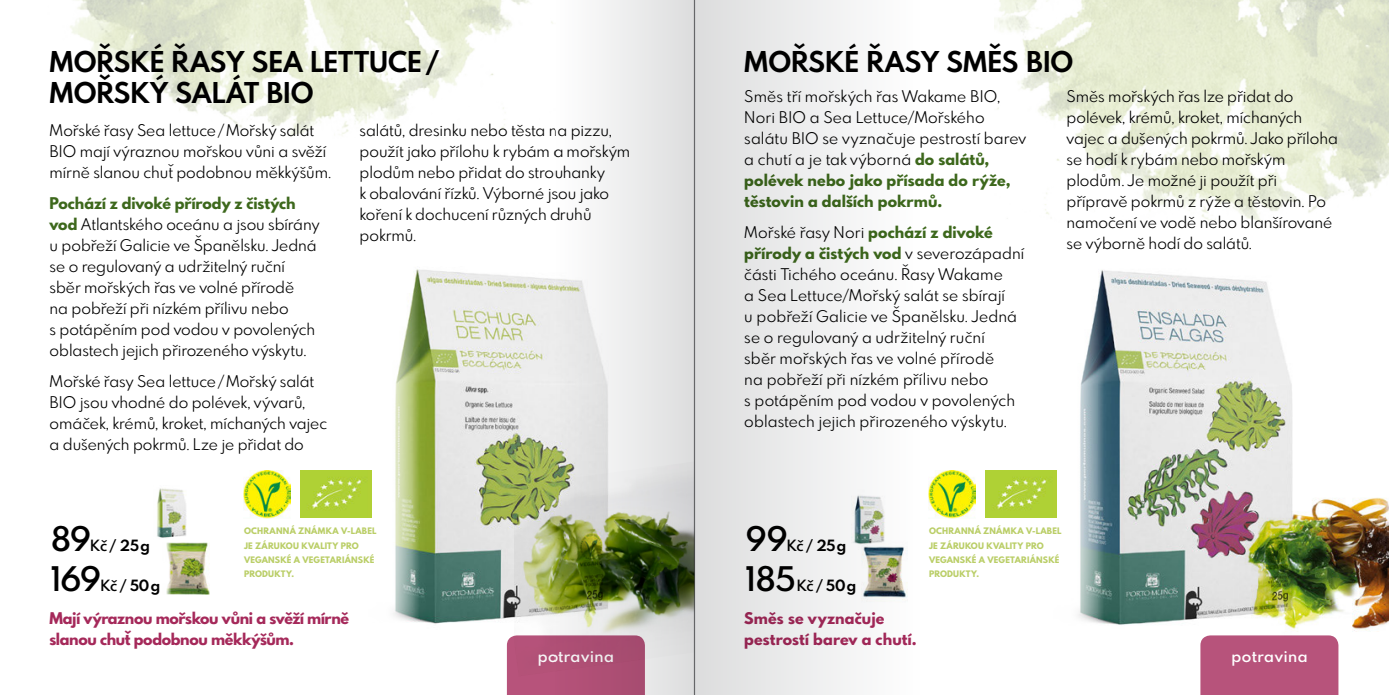
<style>
.page{position:relative;width:1389px;height:695px;background:#fff}
.page>*{position:absolute;margin:0;border:0;box-sizing:border-box;transform-origin:0 0}
.t1{font:600 33.07px "Spartan MB";letter-spacing:-.005em;color:#000}
.t2{font:700 28px/31.5px "Spartan MB";color:#000}
.t3{font:15.75px/21px "Spartan MB";color:#000}
.t4{font:800 15.75px/21px "Spartan MB";letter-spacing:-.02em;color:#a5295a}
.t5{font:800 15.75px/21px "Spartan MB";letter-spacing:.01em;color:#a5295a}
.t6{font:600 15.75px "Spartan MB";letter-spacing:.035em;color:#fff}
.t7{font:600 15.22px "Spartan MB";color:#000}
.t8{font:800 8.75px "Spartan MB";letter-spacing:.025em;color:#bace67}
.s1{font-weight:800;color:#3d681c}
.s2{font-size:33.07px}
.s3{font-weight:700}
.s4{font-size:15.22px}
.s5{font-weight:700;font-size:15.22px}
</style>
<div class="page">
<img style="left:70px;top:0;width:483px;height:136px">
<img style="left:995px;top:0;width:394px;height:222px">
<img style="left:166px;top:542px;width:43px;height:52px">
<img style="left:157px;top:488px;width:30px;height:50px">
<svg style="left:507px;top:646px;width:49px;height:48px"></svg>
<img style="left:367px;top:269px;width:189px;height:377px">
<div style="left:1200px;top:642px;width:138px;height:52px;background:#b7537b"></div>
<img style="left:1051px;top:270px;width:242px;height:372px">
<img style="left:301px;top:470px;width:71px;height:47px">
<img style="left:243px;top:470px;width:48px;height:48px">
<img style="left:986px;top:470px;width:71px;height:47px">
<img style="left:928px;top:470px;width:48px;height:48px">
<img style="left:514px;top:461px;width:42px;height:215px">
<img style="left:1232px;top:464px;width:157px;height:181px">
<div style="left:694px;top:0;width:225px;height:694px;background:linear-gradient(to right,#dedfdf,#f9f9f8)"></div>
<svg style="left:556px;top:0;width:138px;height:694px"></svg>
<h2 class="t2" style="left:50px;top:44px;width:392px">MOŘSK É ŘASY SEA LETTUCE/<br>MOŘSKÝ</h2>
<h2 class="t2" style="left:176px;top:76px;width:107px">SALÁT BIO</h2>
<p class="t3" style="left:50px;top:120px;width:283px">Mořské řasy Sea lettuce/Mořský salát<br>BIO mají výraznou mořskou vůni a svěží mírně slanou chuť podobnou měkkýšům.</p>
<p class="t3" style="left:50px;top:192px;width:271px"><span class="s1">Pochází z divoké přírody z čistých vod</span> Atlantského oceánu a jsou sbírány u pobřeží Galicie ve Španělsku. Jedná se o regulovaný a udržitelný ruční sběr mořských řas ve volné přírodě<br>na pobřeží při nízkém přílivu nebo<br>s potápěním pod vodou v povolených oblastech jejich přirozeného výskytu.</p>
<p class="t3" style="left:50px;top:370px;width:279px">Mořské řasy Sea lettuce/Mořský salát BIO jsou vhodné do polévek, vývarů, omáček, krémů, kroket, míchaných vajec a dušených pokrmů. Lze je přidat do</p>
<p class="t3" style="left:360px;top:120px;width:272px">salátů, dresinku nebo těsta na pizzu, použít jako přílohu k rybám a mořským plodům nebo přidat do strouhanky<br>k obalování řízků. Výborné jsou jako koření k dochucení různých druhů pokrmů.</p>
<p class="t7" style="left:51px;top:535px;width:100px"><span class="s2">89</span>Kč / <span class="s3">25G</span></p>
<h1 class="t1" style="left:49px;top:556px;width:112px">169<span class="s4">Kč /</span> <span class="s5">50G</span></h1>
<p class="t8" style="left:244px;top:525px;width:16px">Ochrann</p>
<p class="t8" style="left:290px;top:525px;width:81px">á známka V-LABEL</p>
<p class="t8" style="left:244px;top:539px;width:47px">je záru kou</p>
<p class="t8" style="left:301px;top:539px;width:47px">kvalit y pro</p>
<p class="t8" style="left:244px;top:553px;width:14px">vegans</p>
<p class="t8" style="left:280px;top:553px;width:47px">ké a vegetari</p>
<p class="t8" style="left:345px;top:553px;width:31px">áns ké</p>
<p class="t8" style="left:244px;top:567px;width:2px">produ</p>
<p class="t8" style="left:274px;top:567px;width:21px">kty.</p>
<p class="t4" style="left:49px;top:607px;width:301px">Mají výraznou mořskou vůni a svěží mírně slanou chuť podobnou měkkýšům.</p>
<p class="t6" style="left:538px;top:645px;width:78px">potravina</p>
<h2 class="t2" style="left:744px;top:44px;width:298px">MOŘSK É ŘASY SM ĚS BIO</h2>
<p class="t3" style="left:744px;top:86px;width:283px">Směs tří mořských řas Wakame BIO, Nori BIO a Sea Lettuce/Mořského salátu BIO se vyznačuje pestrostí barev a chutí a je tak výborná <span class="s1">do salátů, polévek nebo jako přísada do rýže, těstovin a dalších pokrmů.</span></p>
<p class="t3" style="left:744px;top:221px;width:281px">Mořské řasy Nori <span class="s1">pochází z divoké přírody a čistých vod</span> v severozápadní části Tichého oceánu. Řasy Wakame<br>a Sea Lettuce/Mořský salát se sbírají<br>u pobřeží Galicie ve Španělsku. Jedná se o regulovaný a udržitelný ruční<br>sběr mořských řas ve volné přírodě<br>na pobřeží při nízkém přílivu nebo<br>s potápěním pod vodou v povolených oblastech jejich přirozeného výskytu.</p>
<p class="t3" style="left:1067px;top:85px;width:273px">Směs mořských řas lze přidat do polévek, krémů, kroket, míchaných vajec a dušených pokrmů. Jako příloha se hodí k rybám nebo mořským plodům. Je možné ji použít při přípravě pokrmů z rýže a těstovin. Po namočení ve vodě nebo blanšírované se výborně hodí do salátů.</p>
<p class="t7" style="left:746px;top:535px;width:102px"><span class="s2">99</span>Kč / <span class="s3">25G</span></p>
<h1 class="t1" style="left:744px;top:556px;width:114px">185<span class="s4">Kč/</span> <span class="s5">50G</span></h1>
<p class="t5" style="left:744px;top:607px;width:174px">Směs se vyznačuje pestrostí barev a chutí.</p>
<p class="t8" style="left:929px;top:525px;width:16px">Ochrann</p>
<p class="t8" style="left:975px;top:525px;width:81px">á známka V-LABEL</p>
<p class="t8" style="left:929px;top:539px;width:47px">je záru kou</p>
<p class="t8" style="left:986px;top:539px;width:47px">kvalit y pro</p>
<p class="t8" style="left:929px;top:553px;width:14px">vegans</p>
<p class="t8" style="left:965px;top:553px;width:47px">ké a vegetari</p>
<p class="t8" style="left:1030px;top:553px;width:31px">áns ké</p>
<p class="t8" style="left:929px;top:567px;width:2px">produ</p>
<p class="t8" style="left:959px;top:567px;width:21px">kty.</p>
<p class="t6" style="left:1231px;top:645px;width:78px">potravina</p>
</div>
